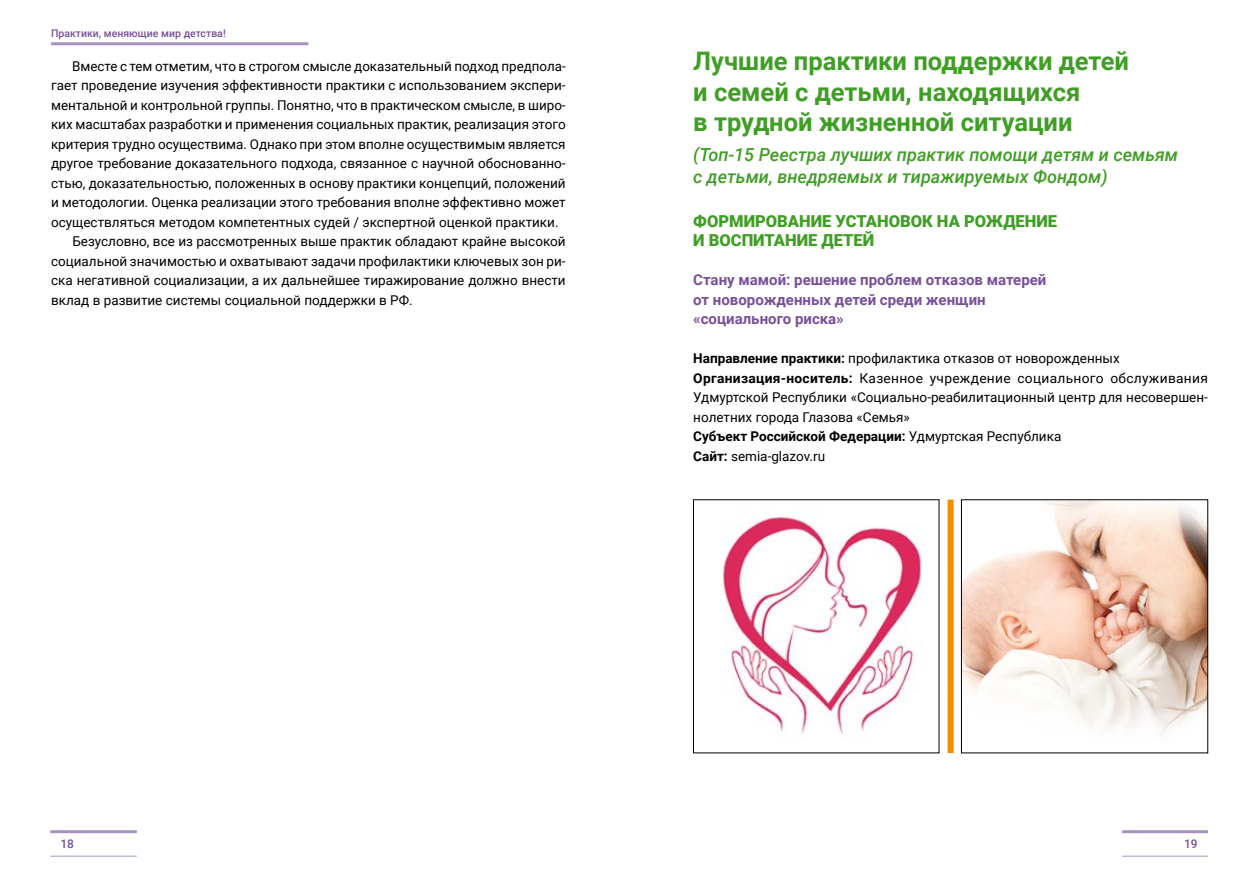
<style>
.page{position:relative;width:1259px;height:893px;background:#fff}
.page>*{position:absolute;margin:0;border:0;box-sizing:border-box;transform-origin:0 0}
.t1{font:700 25.5px/30.6px "Roboto";color:#3f9e24}
.t2{font:italic 500 18px/21.6px "Roboto";color:#3f9e24}
.t3{font:900 16.5px/19.5px "Roboto";color:#3f9e24}
.t4{font:700 15px/19.5px "Roboto";color:#77509a}
.t5{font:13.5px/19.5px "Roboto";color:#000}
.t6{font:500 12px "Roboto";color:#77509a}
.t7{font:500 10.5px "Roboto";color:#77509a}
.s1{font-weight:700}
</style>
<div class="page">
<hr style="left:1122px;top:830px;width:86px;height:3px;background:#a892c2">
<hr style="left:1122px;top:856px;width:86px;height:1px;background:#a892c2">
<hr style="left:51px;top:42px;width:257px;height:3px;background:#a892c2">
<hr style="left:50px;top:830px;width:87px;height:3px;background:#a892c2">
<hr style="left:50px;top:856px;width:87px;height:1px;background:#a892c2">
<img style="left:723px;top:516px;width:199px;height:218px">
<img style="left:963px;top:502px;width:243px;height:229px">
<div style="left:961px;top:500px;width:247px;height:253px;border:1px solid #000"></div>
<div style="left:947px;top:500px;width:6px;height:253px;background:#f48e00"></div>
<p class="t7" style="left:51px;top:25px;width:176px">Практики, меняющие мир детства!</p>
<p class="t5" style="left:72px;top:55px;width:495px">Вместе с тем отметим, что в строгом смысле доказательный подход предпола-</p>
<p class="t5" style="left:51px;top:75px;width:516px">гает проведение изучения эффективности практики с использованием экспери-</p>
<p class="t5" style="left:51px;top:94px;width:516px">ментальной и контрольной группы. Понятно, что в практическом смысле, в широ-</p>
<p class="t5" style="left:51px;top:114px;width:516px">ких масштабах разработки и применения социальных практик, реализация этого</p>
<p class="t5" style="left:51px;top:133px;width:516px">критерия трудно осуществима. Однако при этом вполне осуществимым является</p>
<p class="t5" style="left:51px;top:153px;width:516px">другое требование доказательного подхода, связанное с научной обоснованно-</p>
<p class="t5" style="left:51px;top:172px;width:516px">стью, доказательностью, положенных в основу практики концепций, положений</p>
<p class="t5" style="left:51px;top:192px;width:516px">и методологии. Оценка реализации этого требования вполне эффективно может</p>
<p class="t5" style="left:51px;top:211px;width:509px">осуществляться методом компетентных судей / экспертной оценкой практики.</p>
<p class="t5" style="left:72px;top:231px;width:495px">Безусловно, все из рассмотренных выше практик обладают крайне высокой</p>
<p class="t5" style="left:51px;top:250px;width:516px">социальной значимостью и охватывают задачи профилактики ключевых зон ри-</p>
<p class="t5" style="left:51px;top:270px;width:516px">ска негативной социализации, а их дальнейшее тиражирование должно внести</p>
<p class="t5" style="left:51px;top:289px;width:363px">вклад в развитие системы социальной поддержки в РФ.</p>
<h1 class="t1" style="left:693px;top:45px;width:437px">Лучшие практики поддержки детей и семей с детьми, находящихся<br>в трудной жизненной ситуации</h1>
<h2 class="t2" style="left:693px;top:144px;width:486px">(Топ-15 Реестра лучших практик помощи детям и семьям с детьми, внедряемых и тиражируемых Фондом)</h2>
<p class="t3" style="left:693px;top:210px;width:365px">ФОРМИРОВАНИЕ УСТАНОВОК НА РОЖДЕНИЕ<br>И ВОСПИТАНИЕ ДЕТЕЙ</p>
<p class="t4" style="left:693px;top:269px;width:355px">Стану мамой: решение проблем отказов матерей от новорожденных детей среди женщин «социального риска»</p>
<p class="t5" style="left:693px;top:348px;width:516px"><span class="s1">Направление практики:</span> профилактика отказов от новорожденных <span class="s1">Организация-носитель:</span> Казенное учреждение социального обслуживания Удмуртской Республики «Социально-реабилитационный центр для несовершен&shy;нолетних города Глазова «Семья»<br><span class="s1">Субъект Российской Федерации:</span> Удмуртская Республика<br><span class="s1">Сайт:</span> semia-glazov.ru</p>
<p class="t6" style="left:60px;top:835px;width:15px">18</p>
<p class="t6" style="left:1184px;top:835px;width:15px">19</p>
</div>
